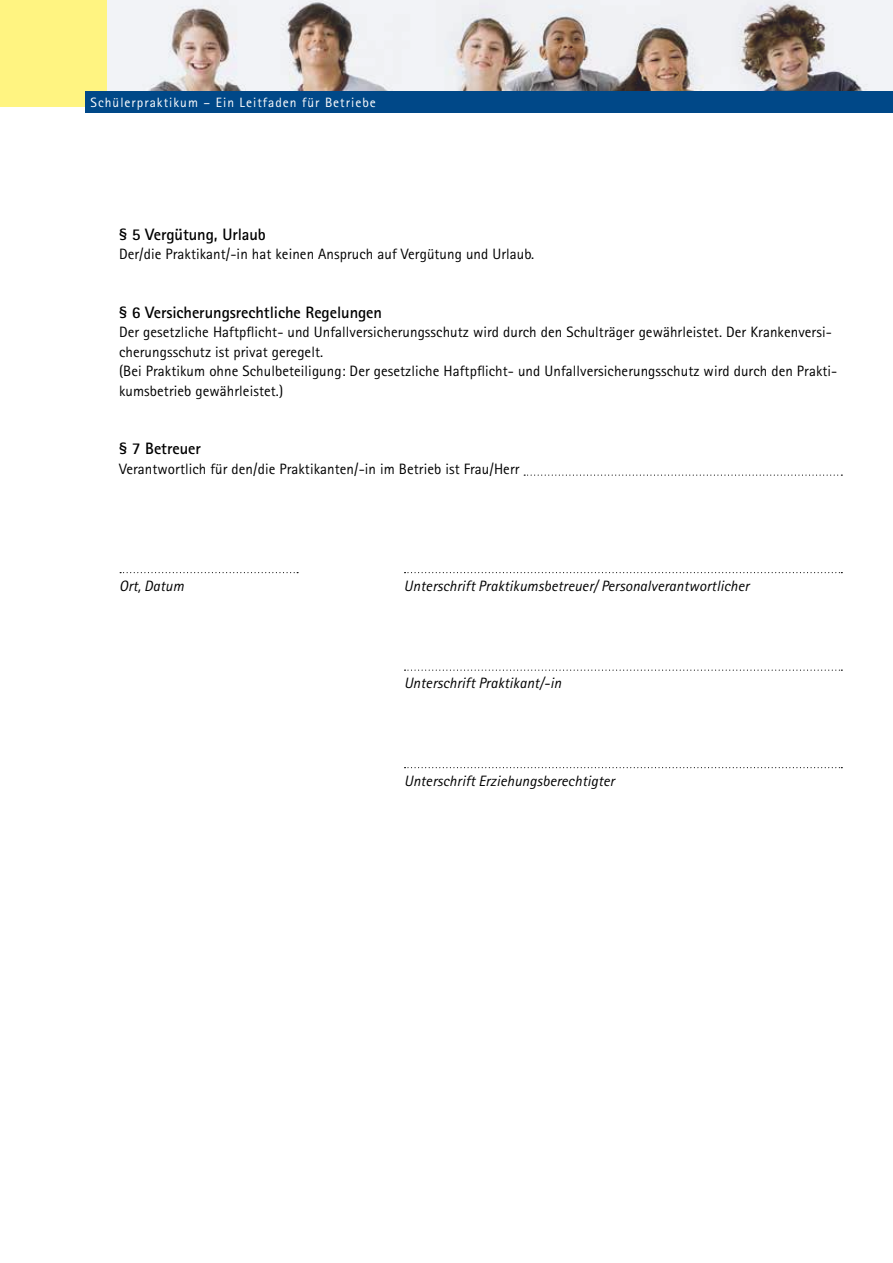
<style>
.page{position:relative;width:893px;height:1263px;background:#fff}
.page>*{position:absolute;margin:0;border:0;box-sizing:border-box;transform-origin:0 0}
.t1{font:700 16.5px "Rotis Sans Serif";letter-spacing:-.005em;color:#000}
.t2{font:15px/19.5px "Rotis Sans Serif";letter-spacing:.005em;color:#000}
.t3{font:italic 15px "Rotis Sans Serif";letter-spacing:.005em;color:#000}
.t4{font:13.5px "Rotis Sans Serif";letter-spacing:.075em;color:#fff}
</style>
<div class="page">
<img style="left:106px;top:0;width:787px;height:91px">
<div style="left:0;top:0;width:106px;height:106px;background:#fff481"></div>
<div style="left:85px;top:91px;width:808px;height:21px;background:#004888"></div>
<svg style="left:524px;top:475px;width:318px;height:1px"></svg>
<svg style="left:120px;top:572px;width:178px;height:1px"></svg>
<svg style="left:404px;top:572px;width:438px;height:1px"></svg>
<svg style="left:404px;top:670px;width:438px;height:1px"></svg>
<svg style="left:404px;top:767px;width:438px;height:1px"></svg>
<p class="t4" style="left:91px;top:94px;width:287px">Schülerpraktikum – Ein Leitfaden für Betriebe</p>
<p class="t1" style="left:119px;top:224px;width:148px">§ 5 Vergütung, Urlaub</p>
<p class="t2" style="left:119px;top:244px;width:417px">Der/die Praktikant/-in hat keinen Anspruch auf Vergütung und Urlaub.</p>
<p class="t1" style="left:119px;top:302px;width:265px">§ 6 Versicherungsrechtliche Regelungen</p>
<p class="t2" style="left:119px;top:322px;width:720px">Der gesetzliche Haftpflicht- und Unfallversicherungsschutz wird durch den Schulträger gewährleistet. Der Krankenversi&shy;cherungsschutz ist privat geregelt.<br>(Bei Praktikum ohne Schulbeteiligung: Der gesetzliche Haftpflicht- und Unfallversicherungsschutz wird durch den Prakti&shy;kumsbetrieb gewährleistet.)</p>
<p class="t1" style="left:119px;top:438px;width:83px">§ 7 Betreuer</p>
<p class="t2" style="left:119px;top:459px;width:402px">Verantwortlich für den/die Praktikanten/-in im Betrieb ist Frau/Herr</p>
<p class="t3" style="left:119px;top:577px;width:66px">Ort, Datum</p>
<p class="t3" style="left:404px;top:577px;width:347px">Unterschrift Praktikumsbetreuer/ Personalverantwortlicher</p>
<p class="t3" style="left:404px;top:674px;width:159px">Unterschrift Praktikant/-in</p>
<p class="t3" style="left:404px;top:772px;width:212px">Unterschrift Erziehungsberechtigter</p>
</div>
